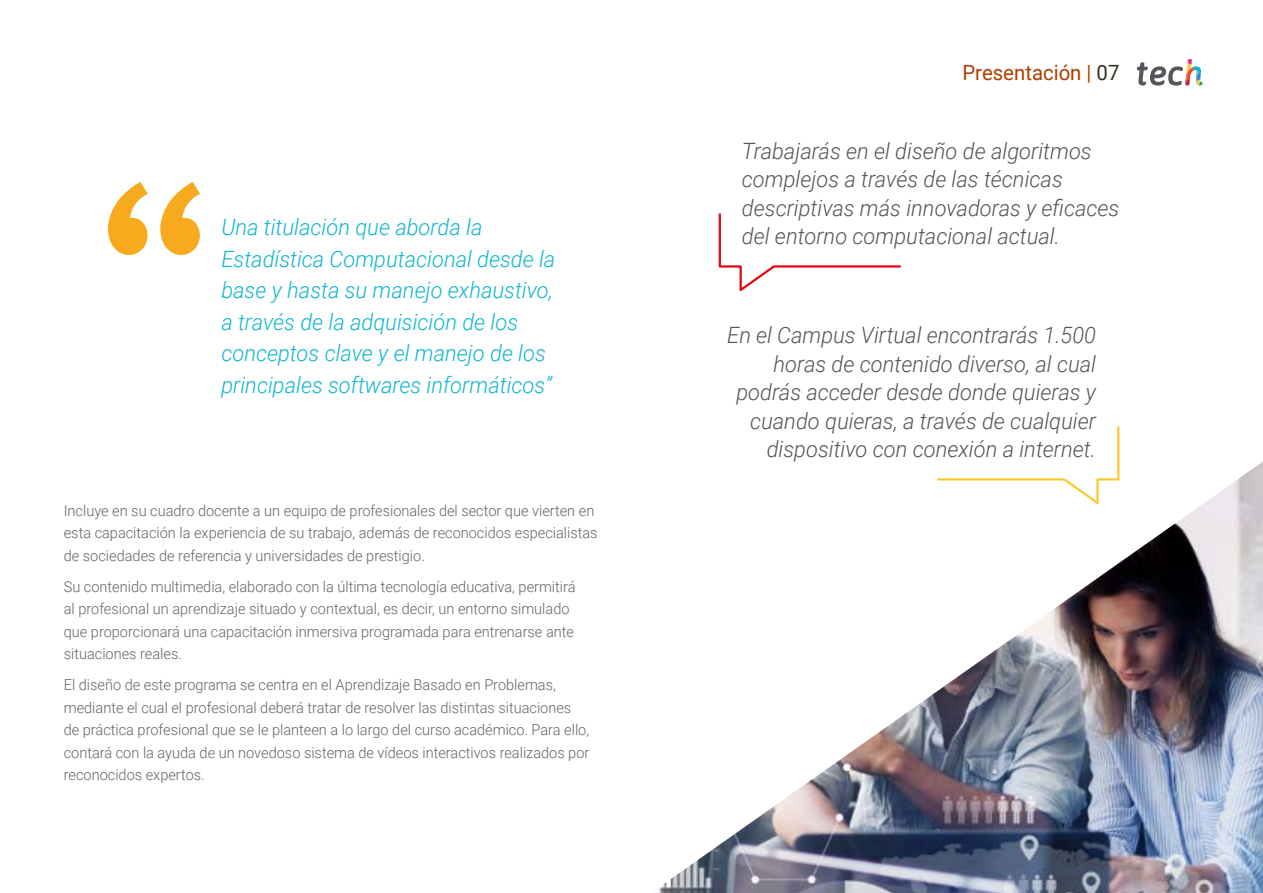
<style>
.page{position:relative;width:1263px;height:893px;background:#fff}
.page>*{position:absolute;margin:0;border:0;box-sizing:border-box;transform-origin:0 0}
.t1{font:italic 300 22.5px/28.5px "Roboto";color:#52555b}
.t2{font:italic 300 22.5px/31.5px "Roboto";color:#0fb6cf}
.t3{font:21px "Roboto";color:#ae4000}
.t4{font:300 15px/22.5px "Roboto";color:#61646a}
.s1{color:#312e20}
</style>
<div class="page">
<svg style="left:108px;top:182px;width:92px;height:73px"></svg>
<svg style="left:718px;top:213px;width:183px;height:78px"></svg>
<img style="left:659px;top:461px;width:604px;height:432px">
<svg style="left:1137px;top:59px;width:65px;height:27px"></svg>
<svg style="left:935px;top:426px;width:185px;height:81px"></svg>
<h1 class="t2" style="left:221px;top:210px;width:335px">Una titulación que aborda la Estadística Computacional desde la base y hasta su manejo exhaustivo, a través de la adquisición de los conceptos clave y el manejo de los principales softwares informáticos”</h1>
<p class="t4" style="left:64px;top:498px;width:535px">Incluye en su cuadro docente a un equipo de profesionales del sector que vierten en esta capacitación la experiencia de su trabajo, además de reconocidos especialistas de sociedades de referencia y universidades de prestigio.</p>
<p class="t4" style="left:64px;top:574px;width:513px">Su contenido multimedia, elaborado con la última tecnología educativa, permitirá al profesional un aprendizaje situado y contextual, es decir, un entorno simulado que proporcionará una capacitación inmersiva programada para entrenarse ante situaciones reales.</p>
<p class="t4" style="left:64px;top:673px;width:527px">El diseño de este programa se centra en el Aprendizaje Basado en Problemas, mediante el cual el profesional deberá tratar de resolver las distintas situaciones de práctica profesional que se le planteen a lo largo del curso académico. Para ello, contará con la ayuda de un novedoso sistema de vídeos interactivos realizados por reconocidos expertos.</p>
<h2 class="t3" style="left:962px;top:57px;width:159px">Presentación | <span class="s1">07</span></h2>
<h1 class="t1" style="left:742px;top:136px;width:379px">Trabajarás en el diseño de algoritmos complejos a través de las técnicas descriptivas más innovadoras y eficaces del entorno computacional actual.</h1>
<h1 class="t1" style="left:727px;top:320px;width:370px;text-align:right">En el Campus Virtual encontrarás 1.500 horas de contenido diverso, al cual podrás acceder desde donde quieras y cuando quieras, a través de cualquier dispositivo con conexión a internet.</h1>
</div>
